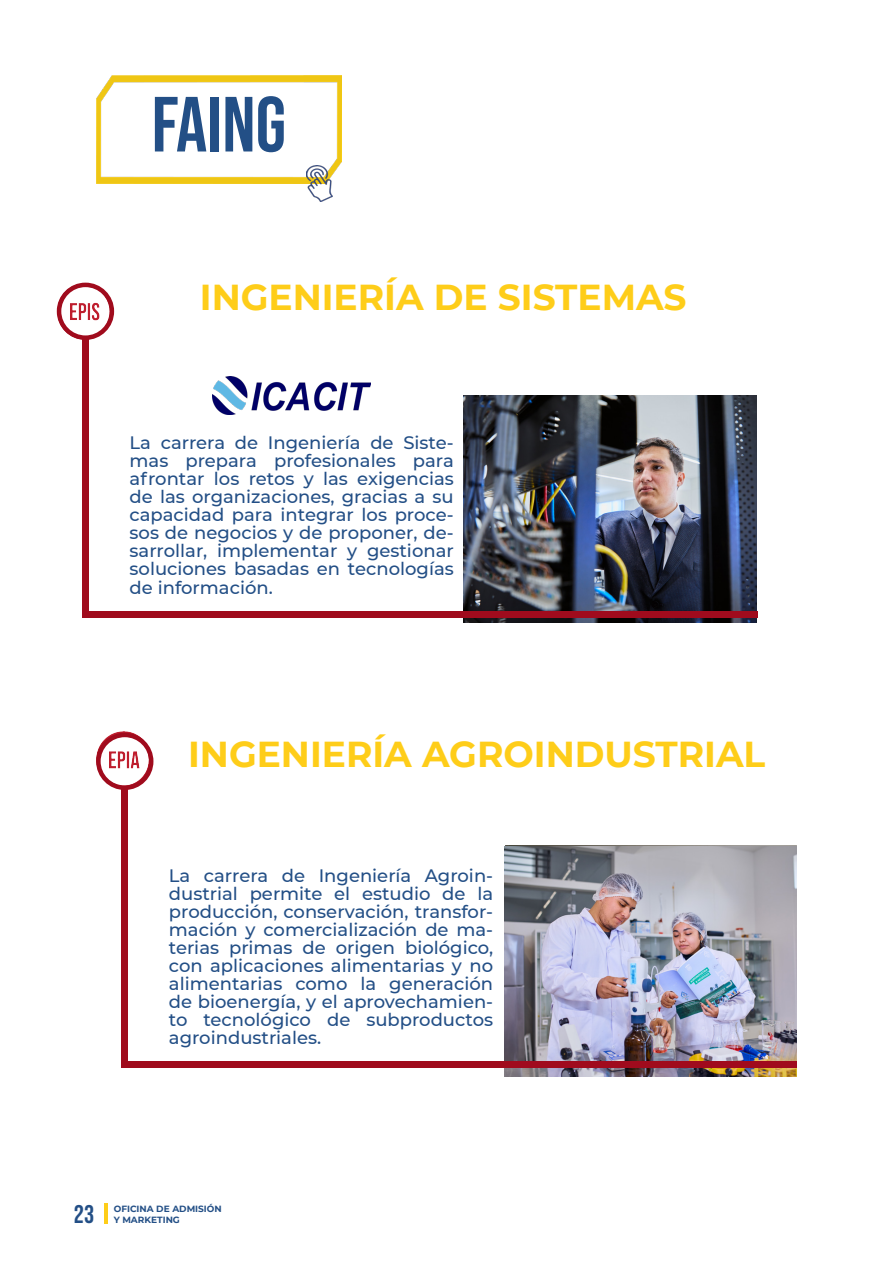
<style>
.page{position:relative;width:893px;height:1263px;background:#fff}
.page>*{position:absolute;margin:0;border:0;box-sizing:border-box;transform-origin:0 0}
.t1{font:78px "Bebas Neue";color:#234f86}
.t2{font:700 36px "Montserrat";color:#fecd19}
.t3{font:25.5px "Bebas Neue";color:#234f86}
.t4{font:500 18px/18px "Montserrat";color:#234f86;text-align:justify}
.t5{font:700 9px "Montserrat";color:#234f86}
</style>
<div class="page">
<hr style="left:104px;top:1204px;width:3px;height:20px;background:#fecd19">
<img style="left:57px;top:283px;width:406px;height:335px">
<img style="left:97px;top:75px;width:244px;height:109px">
<img style="left:306px;top:166px;width:26px;height:36px">
<img style="left:97px;top:731px;width:699px;height:346px">
<img style="left:213px;top:376px;width:158px;height:38px">
<img style="left:463px;top:395px;width:294px;height:228px">
<div style="left:82px;top:338px;width:7px;height:278px;background:#a00b1d"></div>
<div style="left:82px;top:611px;width:675px;height:6px;background:#a00b1d"></div>
<div style="left:57px;top:283px;width:57px;height:57px;border:4px solid #a00b1d;border-radius:50%"></div>
<img style="left:504px;top:846px;width:292px;height:230px">
<div style="left:122px;top:788px;width:6px;height:278px;background:#a00b1d"></div>
<div style="left:122px;top:1061px;width:675px;height:6px;background:#a00b1d"></div>
<div style="left:96px;top:733px;width:57px;height:57px;border:4px solid #a00b1d;border-radius:50%"></div>
<p class="t1" style="left:152px;top:80px;width:136px">FAING</p>
<p class="t2" style="left:200px;top:271px;width:488px">INGENIERÍA DE SISTEMAS</p>
<p class="t4" style="left:130px;top:433px;width:326px">La carrera de Ingeniería de Siste&shy;mas prepara profesionales para afrontar los retos y las exigencias de las organizaciones, gracias a su capacidad para integrar los proce&shy;sos de negocios y de proponer, de&shy;sarrollar, implementar y gestionar soluciones basadas en tecnologías de información.</p>
<p class="t2" style="left:188px;top:728px;width:579px">INGENIERÍA AGROINDUSTRIAL</p>
<p class="t4" style="left:169px;top:865px;width:326px">La carrera de Ingeniería Agroin&shy;dustrial permite el estudio de la producción, conservación, transfor&shy;mación y comercialización de ma&shy;terias primas de origen biológico, con aplicaciones alimentarias y no alimentarias como la generación de bioenergía, y el aprovechamien&shy;to tecnológico de subproductos agroindustriales.</p>
<p class="t3" style="left:74px;top:1199px;width:22px">23</p>
<p class="t5" style="left:114px;top:1203px;width:110px">OFICINA DE ADMISIÓN</p>
<p class="t5" style="left:114px;top:1213px;width:68px">Y MARKETING</p>
</div>
